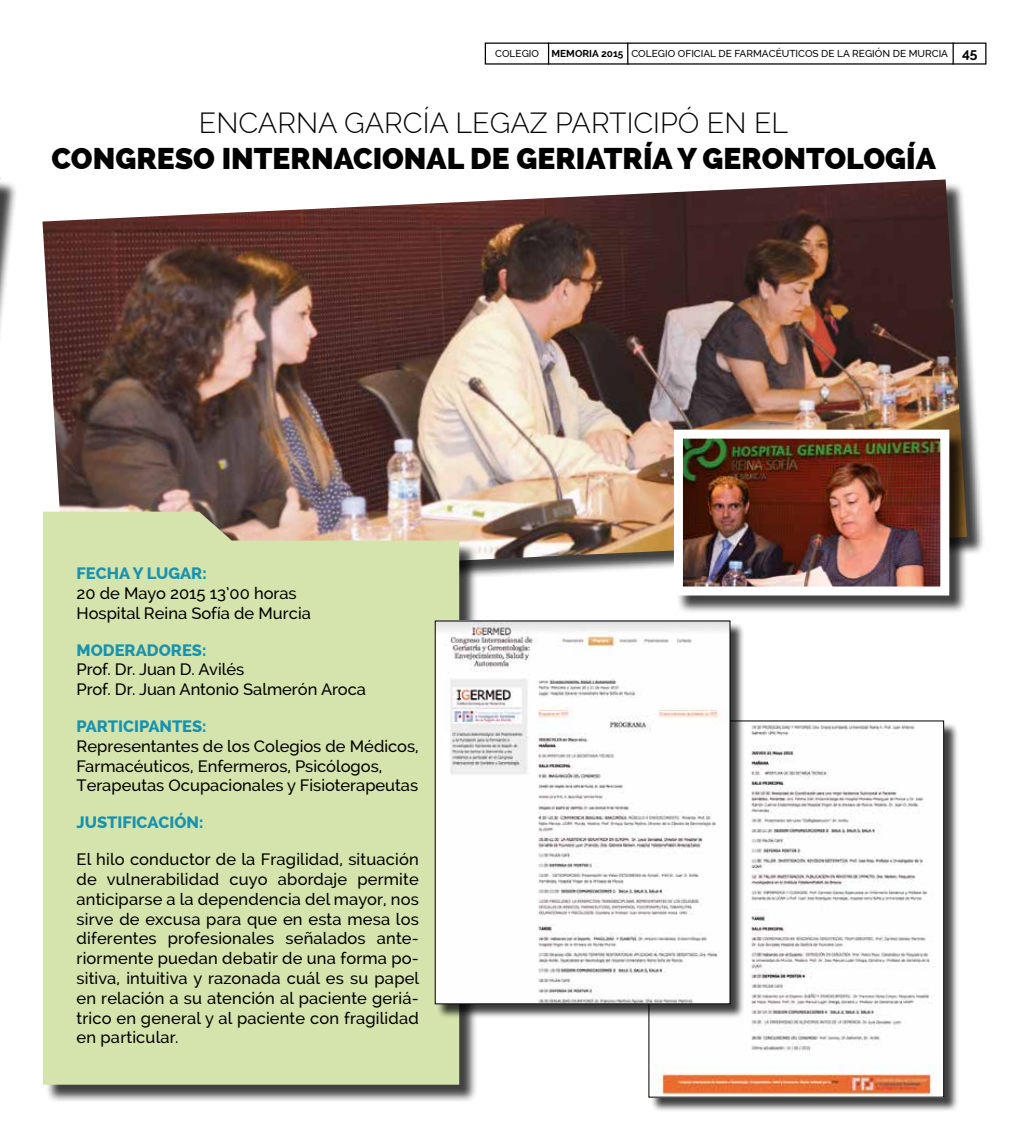
<style>
.page{position:relative;width:1029px;height:1140px;background:#fff}
.page>*{position:absolute;margin:0;border:0;box-sizing:border-box;transform-origin:0 0}
.t1{font:800 30px "Raleway";color:#000}
.t2{font:300 28.5px "Raleway";color:#000}
.t3{font:500 16.5px/19.8px "Raleway";color:#000}
.t4{font:800 16.5px "Raleway";color:#1792b0}
.t5{font:500 10.05px "Raleway";color:#000}
.s1{font-weight:700}
.s2{font-weight:700;font-size:13.8px}
</style>
<div class="page">
<div style="left:485px;top:43px;width:501px;height:22px;border:1px solid #000"></div>
<svg style="left:548px;top:43px;width:1px;height:22px"></svg>
<svg style="left:627px;top:43px;width:1px;height:22px"></svg>
<svg style="left:953px;top:43px;width:1px;height:22px"></svg>
<div style="left:0;top:147px;width:18px;height:473px;background:#000;opacity:.75"></div>
<svg style="left:0;top:147px;width:1px;height:455px"></svg>
<div style="left:45px;top:182px;width:940px;height:415px;background:#000;opacity:.75"></div>
<img style="left:42px;top:179px;width:925px;height:400px">
<div style="left:45px;top:514px;width:433px;height:589px;background:#000;opacity:.75"></div>
<div style="left:43px;top:511px;width:416px;height:573px;background:#d4e4ac"></div>
<div style="left:650px;top:722px;width:308px;height:390px;background:#000;opacity:.75"></div>
<img style="left:651px;top:722px;width:291px;height:373px">
<div style="left:676px;top:432px;width:292px;height:182px;background:#000;opacity:.75"></div>
<img style="left:669px;top:425px;width:285px;height:175px">
<div style="left:436px;top:622px;width:309px;height:396px;background:#000;opacity:.75"></div>
<img style="left:437px;top:622px;width:291px;height:380px">
<p class="t5" style="left:495px;top:48px;width:484px">COLEGIO <span class="s1">MEMORIA 2015</span> COLEGIO OFICIAL DE FARMACÉUTICOS DE LA REGIÓN DE MURCIA <span class="s2">45</span></p>
<h2 class="t2" style="left:199px;top:106px;width:591px">ENCARNA GARCÍA LEGAZ PARTICIPÓ EN EL</h2>
<h1 class="t1" style="left:52px;top:141px;width:886px">CONGRESO INTERNACIONAL DE GERIATRÍA Y GERONTOLOGÍA</h1>
<p class="t4" style="left:77px;top:564px;width:132px">FECHA Y LUGAR:</p>
<p class="t3" style="left:77px;top:583px;width:236px">20 de Mayo 2015 13’00 horas<br>Hospital Reina Sofía de Murcia</p>
<p class="t4" style="left:77px;top:640px;width:131px">MODERADORES:</p>
<p class="t3" style="left:77px;top:659px;width:291px">Prof. Dr. Juan D. Avilés<br>Prof. Dr. Juan Antonio Salmerón Aroca</p>
<p class="t4" style="left:77px;top:717px;width:132px">PARTICIPANTES:</p>
<p class="t3" style="left:77px;top:736px;width:344px">Representantes de los Colegios de Médicos,<br>Farmacéuticos, Enfermeros, Psicólogos,<br>Terapeutas Ocupacionales y Fisioterapeutas</p>
<p class="t4" style="left:77px;top:813px;width:128px">JUSTIFICACIÓN:</p>
<p class="t3" style="left:77px;top:849px;width:344px;text-align:justify">El hilo conductor de la Fragilidad, situación de vulnerabilidad cuyo abordaje permite anticiparse a la dependencia del mayor, nos sirve de excusa para que en esta mesa los diferentes profesionales señalados ante&shy;riormente puedan debatir de una forma po&shy;sitiva, intuitiva y razonada cuál es su papel en relación a su atención al paciente geriá&shy;trico en general y al paciente con fragilidad en particular.</p>
</div>
